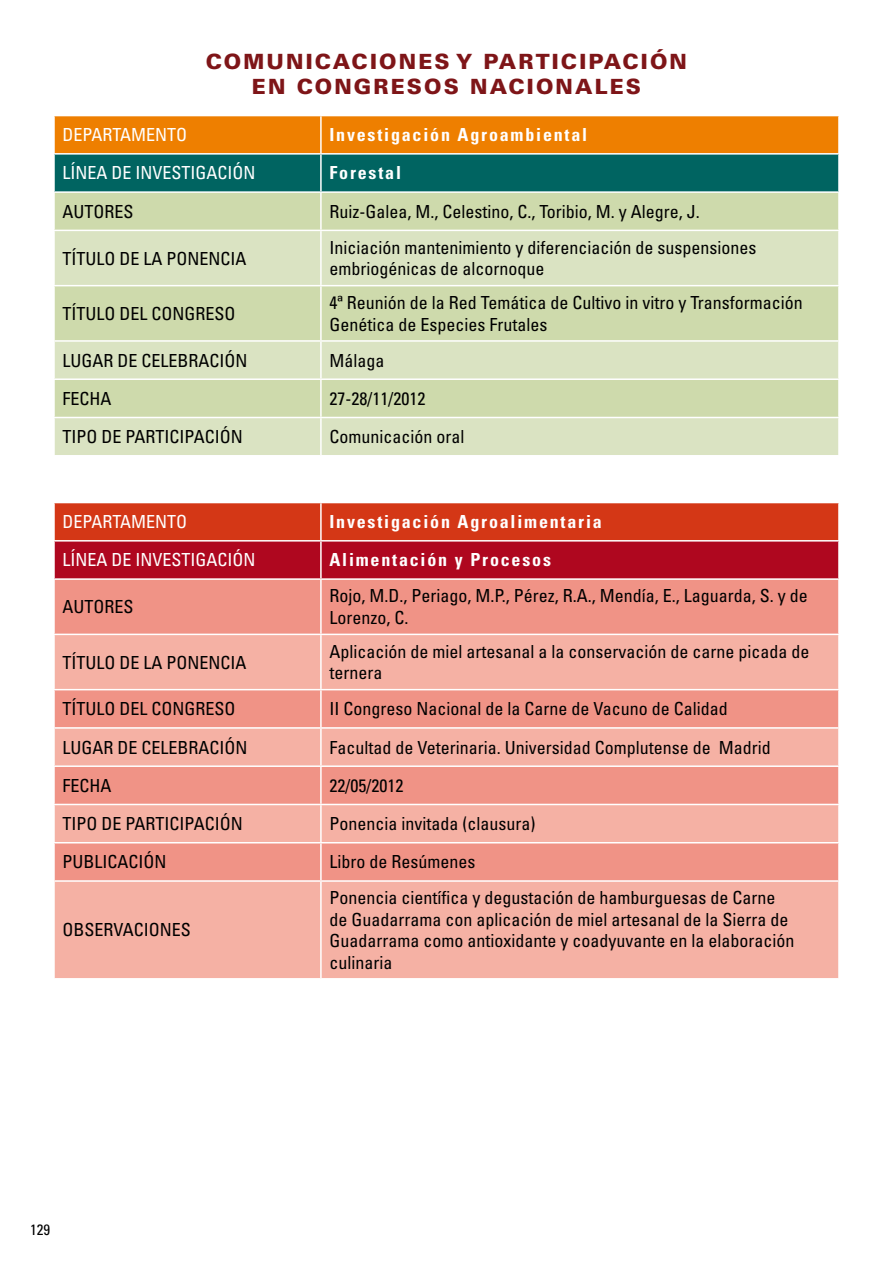
<style>
.page{position:relative;width:893px;height:1263px;background:#fff}
.page>*{position:absolute;margin:0;border:0;box-sizing:border-box;transform-origin:0 0}
.t1{font:900 21px/25.2px "Univers LT Std";letter-spacing:.1em;color:#7e1518;text-align:center}
.t2{font:condensed 18px/21.6px "Univers LT Std";color:#000}
.t3{font:700 condensed 18px "Univers LT Std";letter-spacing:.1em;color:#fff}
.t4{font:condensed 18px "Univers LT Std";color:#fff}
.t5{font:condensed 15px "Univers LT Std";color:#000}
</style>
<div class="page">
<svg style="left:55px;top:116px;width:783px;height:75px;background:#787230"></svg>
<div style="left:55px;top:193px;width:783px;height:37px;background:#cedaac"></div>
<svg style="left:55px;top:231px;width:783px;height:224px;background:#d5dfb9"></svg>
<hr style="left:320px;top:116px;width:2px;height:37px;background:#fff">
<hr style="left:53px;top:153px;width:268px;height:2px;background:#fff">
<hr style="left:321px;top:153px;width:519px;height:2px;background:#fff">
<hr style="left:320px;top:155px;width:2px;height:36px;background:#fff">
<hr style="left:320px;top:193px;width:2px;height:37px;background:#fff">
<hr style="left:320px;top:231px;width:2px;height:54px;background:#fff">
<hr style="left:53px;top:285px;width:268px;height:1px;background:#fff">
<hr style="left:321px;top:285px;width:519px;height:1px;background:#fff">
<hr style="left:320px;top:286px;width:2px;height:54px;background:#fff">
<hr style="left:53px;top:340px;width:268px;height:2px;background:#fff">
<hr style="left:321px;top:340px;width:519px;height:2px;background:#fff">
<hr style="left:320px;top:342px;width:2px;height:36px;background:#fff">
<hr style="left:53px;top:378px;width:268px;height:2px;background:#fff">
<hr style="left:321px;top:378px;width:519px;height:2px;background:#fff">
<hr style="left:320px;top:380px;width:2px;height:37px;background:#fff">
<hr style="left:53px;top:417px;width:268px;height:1px;background:#fff">
<hr style="left:321px;top:417px;width:519px;height:1px;background:#fff">
<hr style="left:320px;top:418px;width:2px;height:37px;background:#fff">
<svg style="left:55px;top:503px;width:783px;height:75px;background:#c1201b"></svg>
<div style="left:55px;top:580px;width:783px;height:54px;background:#f09386"></div>
<svg style="left:55px;top:635px;width:783px;height:343px;background:#f3a79a"></svg>
<hr style="left:320px;top:503px;width:2px;height:37px;background:#fff">
<hr style="left:53px;top:540px;width:268px;height:2px;background:#fff">
<hr style="left:321px;top:540px;width:519px;height:2px;background:#fff">
<hr style="left:320px;top:542px;width:2px;height:36px;background:#fff">
<hr style="left:320px;top:580px;width:2px;height:54px;background:#fff">
<hr style="left:320px;top:635px;width:2px;height:54px;background:#fff">
<hr style="left:53px;top:689px;width:268px;height:1px;background:#fff">
<hr style="left:321px;top:689px;width:519px;height:1px;background:#fff">
<hr style="left:320px;top:690px;width:2px;height:37px;background:#fff">
<hr style="left:53px;top:727px;width:268px;height:2px;background:#fff">
<hr style="left:321px;top:727px;width:519px;height:2px;background:#fff">
<hr style="left:320px;top:729px;width:2px;height:36px;background:#fff">
<hr style="left:53px;top:765px;width:268px;height:2px;background:#fff">
<hr style="left:321px;top:765px;width:519px;height:2px;background:#fff">
<hr style="left:320px;top:767px;width:2px;height:37px;background:#fff">
<hr style="left:53px;top:804px;width:268px;height:1px;background:#fff">
<hr style="left:321px;top:804px;width:519px;height:1px;background:#fff">
<hr style="left:320px;top:805px;width:2px;height:37px;background:#fff">
<hr style="left:53px;top:842px;width:268px;height:1px;background:#fff">
<hr style="left:321px;top:842px;width:519px;height:1px;background:#fff">
<hr style="left:320px;top:843px;width:2px;height:37px;background:#fff">
<hr style="left:53px;top:880px;width:268px;height:2px;background:#fff">
<hr style="left:321px;top:880px;width:519px;height:2px;background:#fff">
<hr style="left:320px;top:882px;width:2px;height:96px;background:#fff">
<p class="t1" style="left:206px;top:49px;width:483px">COMUNICACIONES Y PARTICIPACIÓN<br>EN CONGRESOS NACIONALES</p>
<p class="t4" style="left:63px;top:123px;width:126px">DEPARTAMENTO</p>
<p class="t3" style="left:329px;top:124px;width:259px">Investigación Agroambiental</p>
<p class="t4" style="left:63px;top:162px;width:195px">LÍNEA DE INVESTIGACIÓN</p>
<p class="t3" style="left:329px;top:162px;width:73px">Forestal</p>
<p class="t2" style="left:63px;top:200px;width:73px">AUTORES</p>
<p class="t2" style="left:329px;top:200px;width:372px">Ruiz-Galea, M., Celestino, C., Toribio, M. y Alegre, J.</p>
<p class="t2" style="left:63px;top:247px;width:185px">TÍTULO DE LA PONENCIA</p>
<p class="t2" style="left:329px;top:236px;width:428px">Iniciación mantenimiento y diferenciación de suspensiones embriogénicas de alcornoque</p>
<p class="t2" style="left:63px;top:302px;width:174px">TÍTULO DEL CONGRESO</p>
<p class="t2" style="left:329px;top:292px;width:475px">4ª Reunión de la Red Temática de Cultivo in vitro y Transformación<br>Genética de Especies Frutales</p>
<p class="t2" style="left:63px;top:349px;width:187px">LUGAR DE CELEBRACIÓN</p>
<p class="t2" style="left:329px;top:349px;width:56px">Málaga</p>
<p class="t2" style="left:63px;top:387px;width:50px">FECHA</p>
<p class="t2" style="left:329px;top:387px;width:97px">27-28/11/2012</p>
<p class="t2" style="left:63px;top:426px;width:182px">TIPO DE PARTICIPACIÓN</p>
<p class="t2" style="left:329px;top:426px;width:136px">Comunicación oral</p>
<p class="t4" style="left:63px;top:510px;width:126px">DEPARTAMENTO</p>
<p class="t3" style="left:329px;top:511px;width:274px">Investigación Agroalimentaria</p>
<p class="t4" style="left:63px;top:549px;width:195px">LÍNEA DE INVESTIGACIÓN</p>
<p class="t3" style="left:329px;top:549px;width:223px">Alimentación y Procesos</p>
<p class="t2" style="left:63px;top:596px;width:73px">AUTORES</p>
<p class="t2" style="left:329px;top:585px;width:480px">Rojo, M.D., Periago, M.P., Pérez, R.A., Mendía, E., Laguarda, S. y de<br>Lorenzo, C.</p>
<p class="t2" style="left:63px;top:651px;width:185px">TÍTULO DE LA PONENCIA</p>
<p class="t2" style="left:329px;top:640px;width:481px">Aplicación de miel artesanal a la conservación de carne picada de ternera</p>
<p class="t2" style="left:63px;top:698px;width:174px">TÍTULO DEL CONGRESO</p>
<p class="t2" style="left:329px;top:698px;width:400px">II Congreso Nacional de la Carne de Vacuno de Calidad</p>
<p class="t2" style="left:63px;top:736px;width:187px">LUGAR DE CELEBRACIÓN</p>
<p class="t2" style="left:329px;top:736px;width:443px">Facultad de Veterinaria. Universidad Complutense de Madrid</p>
<p class="t2" style="left:63px;top:774px;width:50px">FECHA</p>
<p class="t2" style="left:329px;top:774px;width:75px">22/05/2012</p>
<p class="t2" style="left:63px;top:813px;width:182px">TIPO DE PARTICIPACIÓN</p>
<p class="t2" style="left:329px;top:813px;width:207px">Ponencia invitada (clausura)</p>
<p class="t2" style="left:63px;top:851px;width:106px">PUBLICACIÓN</p>
<p class="t2" style="left:329px;top:851px;width:147px">Libro de Resúmenes</p>
<p class="t2" style="left:63px;top:919px;width:130px">OBSERVACIONES</p>
<p class="t2" style="left:329px;top:886px;width:466px">Ponencia científica y degustación de hamburguesas de Carne de Guadarrama con aplicación de miel artesanal de la Sierra de Guadarrama como antioxidante y coadyuvante en la elaboración culinaria</p>
<p class="t5" style="left:30px;top:1220px;width:21px">129</p>
</div>
